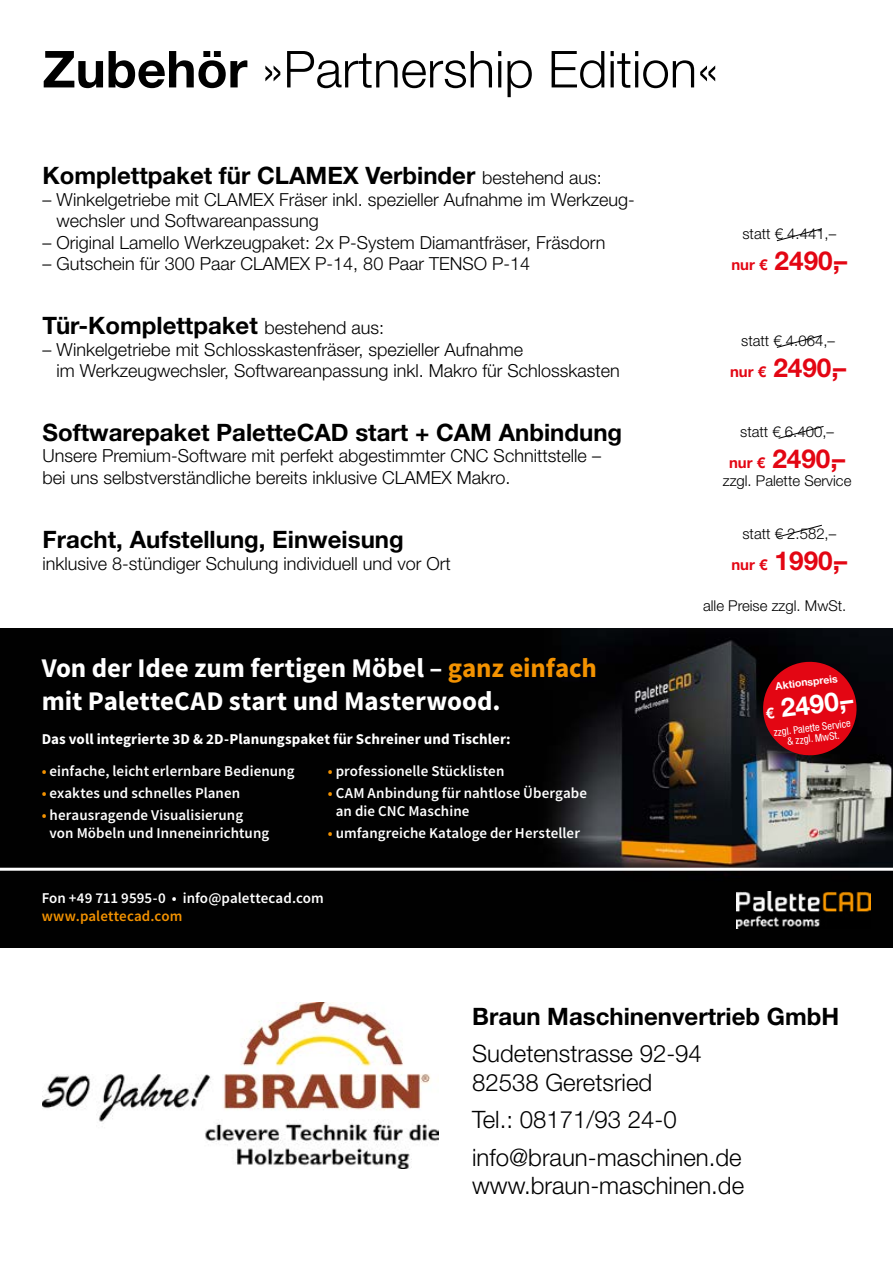
<style>
.page{position:relative;width:893px;height:1263px;background:#fff}
.page>*{position:absolute;margin:0;border:0;box-sizing:border-box;transform-origin:0 0}
.t1{font:300 51px "Helvetica Neue LT Std";color:#000}
.t2{font:700 27px/32.4px "Source Sans Pro";letter-spacing:-.005em;color:#fff}
.t3{font:700 26.1px "Helvetica Neue LT Std";color:#e30613}
.t4{font:700 26.1px "Helvetica Neue LT Std";color:#fff}
.t5{font:700 24px "Helvetica Neue LT Std";color:#000}
.t6{font:300 24px/28.8px "Helvetica Neue LT Std";color:#000}
.t7{font:300 18px/21.6px "Helvetica Neue LT Std";color:#000}
.t8{font:600 15px/18px "Source Sans Pro";letter-spacing:.005em;color:#fff}
.t9{font:300 15px "Helvetica Neue LT Std";color:#000}
.t10{font:700 15px "Source Sans Pro";letter-spacing:.005em;color:#fff}
.t11{font:600 15px "Source Sans Pro";letter-spacing:.005em;color:#f39200}
.t12{font:condensed 10.5px/10.5px "Helvetica Neue LT Std";color:#fff;text-align:center}
.t13{font:700 10.5px "Helvetica Neue LT Std";color:#fff}
.s1{font-weight:700}
.s2{font-weight:300;font-size:18px}
.s3{font-size:15px}
.s4{color:#f39200}
</style>
<div class="page">
<img style="left:0;top:628px;width:893px;height:319px">
<svg style="left:760px;top:659px;width:99px;height:99px;background:#a10711"></svg>
<svg style="left:776px;top:228px;width:46px;height:14px"></svg>
<svg style="left:776px;top:335px;width:46px;height:13px"></svg>
<svg style="left:778px;top:426px;width:46px;height:13px"></svg>
<svg style="left:776px;top:524px;width:46px;height:14px"></svg>
<img style="left:736px;top:891px;width:135px;height:38px">
<hr style="left:0;top:868px;width:893px;height:3px;background:#fff">
<img style="left:43px;top:1003px;width:395px;height:166px">
<h1 class="t1" style="left:43px;top:38px;width:678px"><span class="s1">Zubehör</span> »Partnership Edition«</h1>
<h3 class="t5" style="left:43px;top:161px;width:561px">Komplettpaket für CLAMEX Verbinder <span class="s2">bestehend aus:</span></h3>
<p class="t7" style="left:57px;top:188px;width:580px;text-indent:-14px">– Winkelgetriebe mit CLAMEX Fräser inkl. spezieller Aufnahme im Werkzeug&shy;wechsler und Softwareanpassung</p>
<p class="t7" style="left:43px;top:231px;width:564px">– Original Lamello Werkzeugpaket: 2x P-System Diamantfräser, Fräsdorn</p>
<p class="t7" style="left:43px;top:253px;width:489px">– Gutschein für 300 Paar CLAMEX P-14, 80 Paar TENSO P-14</p>
<h3 class="t5" style="left:43px;top:311px;width:343px">Tür-Komplettpaket <span class="s2">bestehend aus:</span></h3>
<p class="t7" style="left:57px;top:338px;width:565px;text-indent:-14px">– Winkelgetriebe mit Schlosskastenfräser, spezieller Aufnahme<br>im Werkzeugwechsler, Softwareanpassung inkl. Makro für Schlosskasten</p>
<p class="t9" style="left:742px;top:225px;width:95px">statt € 4.441,–</p>
<h3 class="t3" style="left:731px;top:245px;width:118px"><span class="s3">nur €</span> 2490,–</h3>
<p class="t9" style="left:741px;top:331px;width:95px">statt € 4.064,–</p>
<h3 class="t3" style="left:730px;top:352px;width:118px"><span class="s3">nur €</span> 2490,–</h3>
<h3 class="t5" style="left:43px;top:417px;width:581px">Softwarepaket PaletteCAD start + CAM Anbindung</h3>
<p class="t7" style="left:43px;top:445px;width:560px">Unsere Premium-Software mit perfekt abgestimmter CNC Schnittstelle – bei uns selbstverständliche bereits inklusive CLAMEX Makro.</p>
<h3 class="t5" style="left:43px;top:525px;width:363px">Fracht, Aufstellung, Einweisung</h3>
<p class="t7" style="left:43px;top:552px;width:410px">inklusive 8-stündiger Schulung individuell und vor Ort</p>
<h2 class="t2" style="left:42px;top:652px;width:557px">Von der Idee zum fertigen Möbel – <span class="s4">ganz einfach </span>mit PaletteCAD start und Masterwood.</h2>
<p class="t10" style="left:42px;top:728px;width:471px">Das voll integrierte 3D &amp; 2D-Planungspaket für Schreiner und Tischler:</p>
<p class="t8" style="left:42px;top:761px;width:254px"><span class="s4">•</span> einfache, leicht erlernbare Bedienung</p>
<p class="t8" style="left:42px;top:784px;width:200px"><span class="s4">•</span> exaktes und schnelles Planen</p>
<p class="t8" style="left:50px;top:806px;width:221px;text-indent:-8px"><span class="s4">•</span> herausragende Visualisierung von Möbeln und Inneneinrichtung</p>
<p class="t8" style="left:328px;top:761px;width:178px"><span class="s4">•</span> professionelle Stücklisten</p>
<p class="t8" style="left:336px;top:784px;width:253px;text-indent:-8px"><span class="s4">•</span> CAM Anbindung für nahtlose Übergabe an die CNC Maschine</p>
<p class="t8" style="left:328px;top:824px;width:254px"><span class="s4">•</span> umfangreiche Kataloge der Hersteller</p>
<p class="t8" style="left:42px;top:888px;width:284px">Fon +49 711 9595-0 • info@palettecad.com</p>
<p class="t11" style="left:42px;top:906px;width:142px">www.palettecad.com</p>
<p class="t9" style="left:740px;top:423px;width:95px">statt € 6.400,–</p>
<h3 class="t3" style="left:729px;top:443px;width:118px"><span class="s3">nur €</span> 2490,–</h3>
<p class="t9" style="left:723px;top:472px;width:130px">zzgl. Palette Service</p>
<p class="t9" style="left:742px;top:524px;width:95px">statt € 2.582,–</p>
<h3 class="t3" style="left:731px;top:544px;width:118px"><span class="s3">nur €</span> 1990,–</h3>
<p class="t9" style="left:703px;top:597px;width:145px">alle Preise zzgl. MwSt.</p>
<p class="t13" style="left:775px;top:679px;width:64px;rotate:-7deg">Aktionspreis</p>
<h3 class="t4" style="left:763px;top:694px;width:90px;rotate:-7deg"><span class="s3">€</span> 2490,–</h3>
<p class="t12" style="left:773px;top:727px;width:79px;rotate:-7deg">zzgl. Palette Service &amp; zzgl. MwSt.</p>
<h3 class="t5" style="left:472px;top:1001px;width:369px">Braun Maschinenvertrieb GmbH</h3>
<h3 class="t6" style="left:472px;top:1039px;width:231px">Sudetenstrasse 92-94<br>82538 Geretsried</h3>
<h3 class="t6" style="left:472px;top:1101px;width:271px;line-height:37.3px">Tel.: 08171/93 24-0 info@braun-maschinen.de</h3>
<h3 class="t6" style="left:472px;top:1171px;width:274px">www.braun-maschinen.de</h3>
</div>
